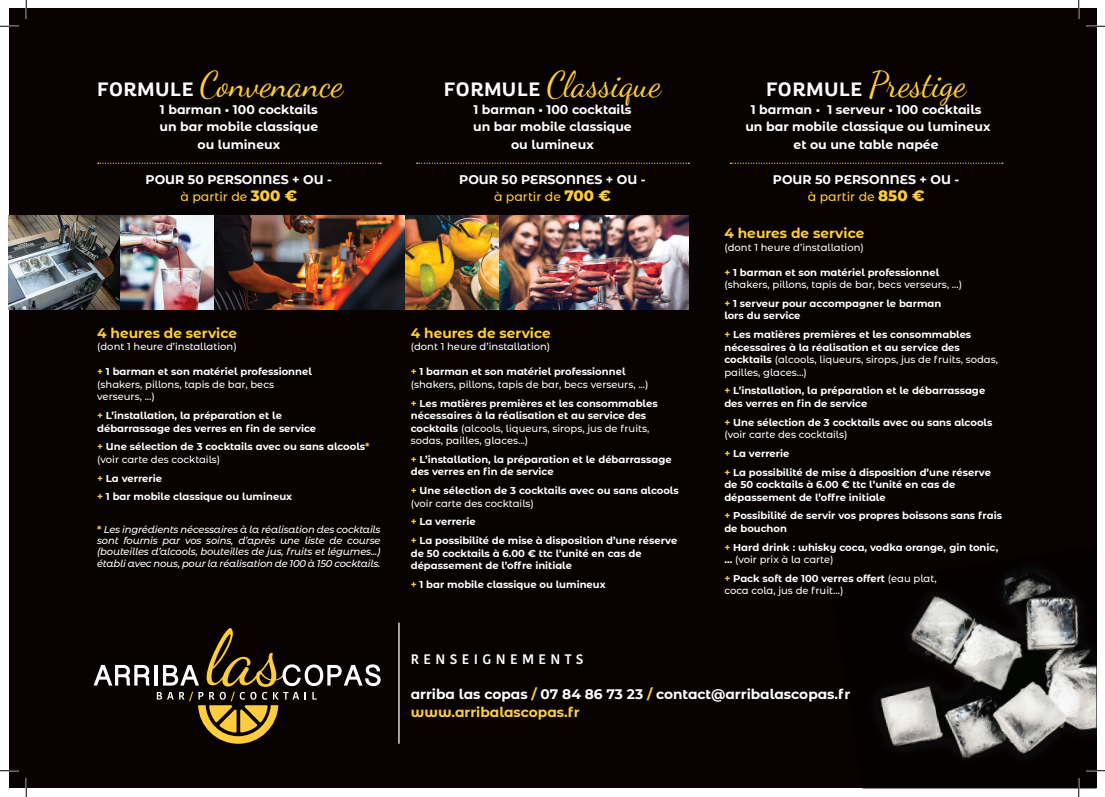
<style>
.page{position:relative;width:1105px;height:797px;background:#fff}
.page>*{position:absolute;margin:0;border:0;box-sizing:border-box;transform-origin:0 0}
.t1{font:35px "Dancing Script";color:#fecc3e}
.t2{font:700 13.75px "Montserrat Alternates";color:#fecc3e}
.t3{font:700 13.75px "Montserrat Alternates";color:#fff}
.t4{font:600 13.75px "Kohinoor Bangla";letter-spacing:.32em;color:#fff}
.t5{font:700 12.5px "Montserrat Alternates";color:#fff}
.t6{font:500 12.5px "Montserrat Alternates";color:#fecc3e}
.t7{font:700 10px/12.5px "Montserrat Alternates";color:#fff}
.t8{font:500 10px/12.5px "Montserrat Alternates";color:#fff}
.t9{font:italic 500 10px/11.2px "Montserrat Alternates";letter-spacing:-.02em;color:#fff;text-align:justify}
.s1{font-family:"Altair";font-weight:700;font-size:18.75px;color:#fff}
.s2{font-weight:800;font-size:15px}
.s3{font-weight:700;color:#fecc3e}
.s4{font-weight:700}
.s5{color:#fecc3e}
.s6{font-weight:500}
.s7{font-weight:700;font-style:normal;color:#fecc3e}
</style>
<div class="page">
<div style="left:9px;top:9px;width:1087px;height:779px;background:#080302"></div>
<img style="left:880px;top:573px;width:216px;height:215px">
<svg style="left:730px;top:163px;width:273px;height:1px"></svg>
<svg style="left:417px;top:163px;width:272px;height:1px"></svg>
<svg style="left:98px;top:163px;width:283px;height:1px"></svg>
<hr style="left:398px;top:622px;width:2px;height:121px;background:#fff">
<hr style="left:155px;top:665px;width:3px;height:20px;background:#fff">
<svg style="left:94px;top:665px;width:56px;height:20px"></svg>
<svg style="left:157px;top:628px;width:224px;height:115px"></svg>
<img style="left:9px;top:215px;width:111px;height:95px">
<img style="left:120px;top:215px;width:94px;height:95px">
<img style="left:214px;top:215px;width:191px;height:95px">
<img style="left:405px;top:215px;width:94px;height:95px">
<img style="left:499px;top:215px;width:190px;height:95px">
<svg style="left:0;top:25px;width:19px;height:2px"></svg>
<svg style="left:1086px;top:25px;width:19px;height:2px"></svg>
<svg style="left:0;top:770px;width:19px;height:1px"></svg>
<svg style="left:1086px;top:770px;width:19px;height:1px"></svg>
<svg style="left:25px;top:0;width:2px;height:19px"></svg>
<svg style="left:25px;top:778px;width:2px;height:19px"></svg>
<svg style="left:1078px;top:0;width:1px;height:19px"></svg>
<svg style="left:1078px;top:778px;width:1px;height:19px"></svg>
<p class="t1" style="left:97px;top:58px;width:247px"><span class="s1">FORMULE</span> Convenance</p>
<p class="t5" style="left:160px;top:100px;width:159px">1 barman • 100 cocktails</p>
<p class="t5" style="left:159px;top:118px;width:160px">un bar mobile classique</p>
<p class="t5" style="left:197px;top:135px;width:84px">ou lumineux</p>
<p class="t5" style="left:146px;top:170px;width:188px">POUR 50 PERSONNES + OU -</p>
<p class="t6" style="left:180px;top:188px;width:118px">à partir de <span class="s2">300 €</span></p>
<p class="t2" style="left:97px;top:323px;width:142px">4 heures de service</p>
<p class="t8" style="left:97px;top:340px;width:141px">(dont 1 heure d’installation)</p>
<p class="t8" style="left:97px;top:365px;width:216px"><span class="s3">+</span> <span class="s4">1 barman et son matériel professionnel </span>(shakers, pillons, tapis de bar, becs verseurs, ...)</p>
<p class="t7" style="left:97px;top:409px;width:221px"><span class="s5">+</span> L’installation, la préparation et le débarrassage des verres en fin de service</p>
<p class="t7" style="left:97px;top:440px;width:274px"><span class="s5">+</span> Une sélection de 3 cocktails avec ou sans alcools<span class="s5">* </span><span class="s6">(voir carte des cocktails)</span></p>
<p class="t7" style="left:97px;top:471px;width:67px"><span class="s5">+</span> La verrerie</p>
<p class="t7" style="left:97px;top:490px;width:197px"><span class="s5">+</span> 1 bar mobile classique ou lumineux</p>
<p class="t9" style="left:97px;top:523px;width:285px"><span class="s7">*</span> Les ingrédients nécessaires à la réalisation des cocktails sont fournis par vos soins, d’après une liste de course (bouteilles d’alcools, bouteilles de jus, fruits et légumes...) établi avec nous, pour la réalisation de 100 à 150 cocktails.</p>
<p class="t1" style="left:444px;top:58px;width:219px"><span class="s1">FORMULE</span> Classique</p>
<p class="t5" style="left:474px;top:100px;width:159px">1 barman • 100 cocktails</p>
<p class="t5" style="left:473px;top:118px;width:160px">un bar mobile classique</p>
<p class="t5" style="left:511px;top:135px;width:84px">ou lumineux</p>
<p class="t5" style="left:459px;top:170px;width:188px">POUR 50 PERSONNES + OU -</p>
<p class="t6" style="left:494px;top:188px;width:118px">à partir de <span class="s2">700 €</span></p>
<p class="t2" style="left:411px;top:323px;width:142px">4 heures de service</p>
<p class="t8" style="left:411px;top:340px;width:141px">(dont 1 heure d’installation)</p>
<p class="t8" style="left:411px;top:365px;width:239px"><span class="s3">+</span> <span class="s4">1 barman et son matériel professionnel </span>(shakers, pillons, tapis de bar, becs verseurs, ...)</p>
<p class="t7" style="left:411px;top:396px;width:248px"><span class="s5">+</span> Les matières premières et les consommables nécessaires à la réalisation et au service des cocktails <span class="s6">(alcools, liqueurs, sirops, jus de fruits,</span></p>
<p class="t8" style="left:411px;top:434px;width:119px">sodas, pailles, glaces...)</p>
<p class="t7" style="left:411px;top:452px;width:262px"><span class="s5">+</span> L’installation, la préparation et le débarrassage</p>
<p class="t7" style="left:411px;top:465px;width:145px">des verres en fin de service</p>
<p class="t7" style="left:411px;top:484px;width:270px"><span class="s5">+</span> Une sélection de 3 cocktails avec ou sans alcools <span class="s6">(voir carte des cocktails)</span></p>
<p class="t7" style="left:411px;top:515px;width:67px"><span class="s5">+</span> La verrerie</p>
<p class="t7" style="left:411px;top:534px;width:268px"><span class="s5">+</span> La possibilité de mise à disposition d’une réserve de 50 cocktails à 6.00 € ttc l’unité en cas de dépassement de l’offre initiale</p>
<p class="t7" style="left:411px;top:577px;width:197px"><span class="s5">+</span> 1 bar mobile classique ou lumineux</p>
<p class="t1" style="left:766px;top:58px;width:202px"><span class="s1">FORMULE</span> Prestige</p>
<p class="t5" style="left:751px;top:100px;width:232px">1 barman • 1 serveur • 100 cocktails</p>
<p class="t5" style="left:745px;top:118px;width:247px">un bar mobile classique ou lumineux</p>
<p class="t5" style="left:793px;top:135px;width:147px">et ou une table napée</p>
<p class="t5" style="left:773px;top:170px;width:188px">POUR 50 PERSONNES + OU -</p>
<p class="t6" style="left:808px;top:188px;width:118px">à partir de <span class="s2">850 €</span></p>
<p class="t2" style="left:724px;top:223px;width:142px">4 heures de service</p>
<p class="t8" style="left:724px;top:240px;width:141px">(dont 1 heure d’installation)</p>
<p class="t8" style="left:724px;top:265px;width:239px"><span class="s3">+</span> <span class="s4">1 barman et son matériel professionnel </span>(shakers, pillons, tapis de bar, becs verseurs, ...)</p>
<p class="t7" style="left:724px;top:296px;width:219px"><span class="s5">+</span> 1 serveur pour accompagner le barman lors du service</p>
<p class="t7" style="left:724px;top:328px;width:275px"><span class="s5">+</span> Les matières premières et les consommables nécessaires à la réalisation et au service des cocktails <span class="s6">(alcools, liqueurs, sirops, jus de fruits, sodas, pailles, glaces...)</span></p>
<p class="t7" style="left:724px;top:384px;width:262px"><span class="s5">+</span> L’installation, la préparation et le débarrassage</p>
<p class="t7" style="left:724px;top:396px;width:145px">des verres en fin de service</p>
<p class="t7" style="left:724px;top:415px;width:270px"><span class="s5">+</span> Une sélection de 3 cocktails avec ou sans alcools <span class="s6">(voir carte des cocktails)</span></p>
<p class="t7" style="left:724px;top:446px;width:67px"><span class="s5">+</span> La verrerie</p>
<p class="t7" style="left:724px;top:465px;width:268px"><span class="s5">+</span> La possibilité de mise à disposition d’une réserve de 50 cocktails à 6.00 € ttc l’unité en cas de dépassement de l’offre initiale</p>
<p class="t7" style="left:724px;top:509px;width:279px"><span class="s5">+</span> Possibilité de servir vos propres boissons sans frais de bouchon</p>
<p class="t7" style="left:724px;top:540px;width:275px"><span class="s5">+</span> Hard drink : whisky coca, vodka orange, gin tonic, … <span class="s6">(voir prix à la carte)</span></p>
<p class="t8" style="left:724px;top:571px;width:214px"><span class="s3">+</span> <span class="s4">Pack soft de 100 verres offert</span> (eau plat, coca cola, jus de fruit...)</p>
<p class="t4" style="left:411px;top:647px;width:174px">RENSEIGNEMENTS</p>
<p class="t3" style="left:411px;top:684px;width:441px">arriba las copas <span class="s5">/</span> 07 84 86 73 23 <span class="s5">/</span> contact@arribalascopas.fr</p>
<p class="t2" style="left:411px;top:702px;width:171px">www.arribalascopas.fr</p>
</div>
